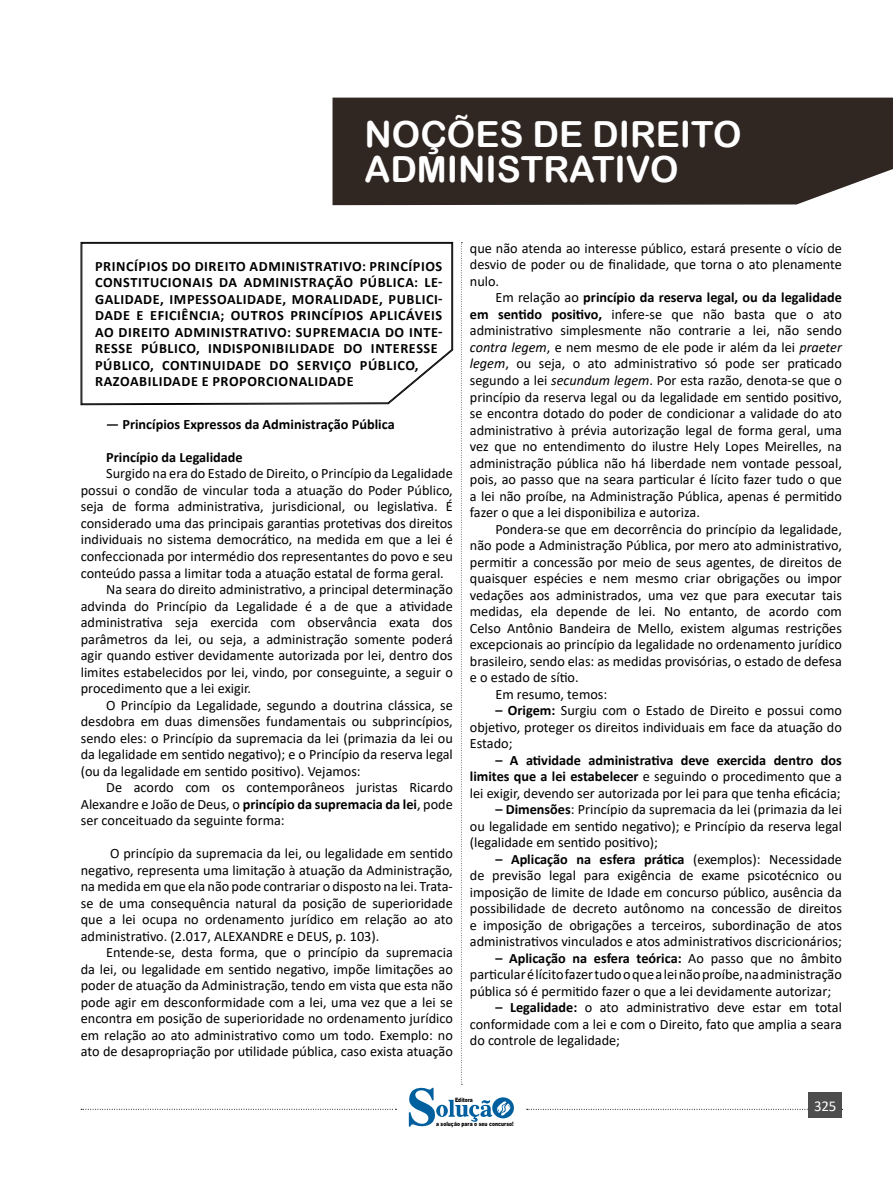
<style>
.page{position:relative;width:893px;height:1191px;background:#fff}
.page>*{position:absolute;margin:0;border:0;box-sizing:border-box;transform-origin:0 0}
.t1{font:36px/34.5px "Arial Rounded MT Bold";color:#fff}
.t2{font:15px "Calibri 2";color:#fff}
.t3{font:14.25px/16.5px "Calibri";color:#000;text-align:justify}
.CAIXINHAS{font:700 14.25px/16.5px "Calibri";letter-spacing:.04em;color:#000}
.List_Paragraph{font:700 14.25px "Calibri";color:#000}
.CAIXINHAS-2{font:700 14.25px "Calibri";color:#000}
.t4{font:14.25px "Calibri 2";color:#000}
.t5{font:900 6px "Arial";color:#000;scale:.76 1}
.s1{font-family:"Calibri 2"}
.s2{font-weight:700}
.s3{font-family:"Calibri Italic 2"}
</style>
<div class="page">
<svg style="left:409px;top:242px;width:105px;height:885px"></svg>
<div style="left:332px;top:98px;width:561px;height:107px;background:#302722"></div>
<svg style="left:527px;top:1109px;width:316px;height:1px"></svg>
<svg style="left:81px;top:1108px;width:315px;height:1px"></svg>
<div style="left:809px;top:1092px;width:33px;height:26px;background:#4d4d4d"></div>
<div style="left:81px;top:242px;width:372px;height:842px;background:#fff"></div>
<svg style="left:81px;top:243px;width:371px;height:161px"></svg>
<h1 class="t1" style="left:364px;top:117px;width:379px">NOÇÕES DE DIREITO<br>ADMINISTRATIVO</h1>
<p class="CAIXINHAS" style="left:95px;top:257px;width:349px">PRINCÍPIOS DO DIREITO ADMINISTRATIVO: PRINCÍPIOS CONSTITUCIONAIS DA ADMINISTRAÇÃO PÚBLICA: LE-GALIDADE, IMPESSOALIDADE, MORALIDADE, PUBLICI-DADE E EFICIÊNCIA; OUTROS PRINCÍPIOS APLICÁVEIS AO DIREITO ADMINISTRATIVO: SUPREMACIA DO INTE-RESSE PÚBLICO, INDISPONIBILIDADE DO INTERESSE PÚBLICO, CONTINUIDADE DO SERVIÇO PÚBLICO, RAZOABILIDADE E PROPORCIONALIDADE</p>
<p class="List_Paragraph" style="left:106px;top:414px;width:290px">— Princípios Expressos da Administração Pública</p>
<p class="CAIXINHAS-2" style="left:106px;top:447px;width:138px">Princípio da Legalidade</p>
<p class="t3" style="left:81px;top:465px;width:374px;text-indent:26px"><span class="s1">Surgido na era do Estado de Direito, o Princípio da Legalidade </span>possui o condão de vincular toda a atuação do Poder Público, seja de forma administrativa, jurisdicional, ou legislativa. É considerado uma das principais garantias protetivas dos direitos individuais no sistema democrático, na medida em que a lei é confeccionada por intermédio dos representantes do povo e seu <span class="s1">conteúdo passa a limitar toda a atuação estatal de forma geral.</span></p>
<p class="t3" style="left:81px;top:580px;width:374px;text-indent:26px">Na seara do direito administrativo, a principal determinação advinda do Princípio da Legalidade é a de que a atividade administrativa seja exercida com observância exata dos parâmetros da lei, ou seja, a administração somente poderá agir quando estiver devidamente autorizada por lei, dentro dos limites estabelecidos por lei, vindo, por conseguinte, a seguir o procedimento que a lei exigir.</p>
<p class="t3" style="left:81px;top:696px;width:374px;text-indent:26px">O Princípio da Legalidade, segundo a doutrina clássica, se desdobra em duas dimensões fundamentais ou subprincípios, <span class="s1">sendo eles: o Princípio da supremacia da lei (primazia da lei ou </span>da legalidade em sentido negativo); e o Princípio da reserva legal (ou da legalidade em sentido positivo). Vejamos:</p>
<p class="t3" style="left:81px;top:778px;width:374px;text-indent:26px">De acordo com os contemporâneos juristas Ricardo Alexandre e João de Deus, o <span class="s2">princípio da supremacia da lei</span><span class="s1">, pode ser conceituado da seguinte forma:</span></p>
<p class="t3" style="left:81px;top:844px;width:374px;text-indent:29px">O princípio da supremacia da lei, ou legalidade em sentido negativo, representa uma limitação à atuação da Administração, na medida em que ela não pode contrariar o disposto na lei. Trata&shy;se de uma consequência natural da posição de superioridade que a lei ocupa no ordenamento jurídico em relação ao ato administrativo. (2.017, ALEXANDRE e DEUS, p. 103).</p>
<p class="t3" style="left:81px;top:943px;width:374px;text-indent:26px">Entende-se, desta forma, que o princípio da supremacia da lei, ou legalidade em sentido negativo, impõe limitações ao poder de atuação da Administração, tendo em vista que esta não pode agir em desconformidade com a lei, uma vez que a lei se <span class="s1">encontra em posição de superioridade no ordenamento jurídico </span>em relação ao ato administrativo como um todo. Exemplo: no ato de desapropriação por utilidade pública, caso exista atuação</p>
<p class="t3" style="left:470px;top:240px;width:374px">que não atenda ao interesse público, estará presente o vício de desvio de poder ou de finalidade, que torna o ato plenamente <span class="s1">nulo.</span></p>
<p class="t3" style="left:470px;top:289px;width:374px;text-indent:26px"><span class="s1">Em relação ao</span> <span class="s2">princípio da reserva legal, ou da legalidade em sentido positivo,</span> infere-se que não basta que o ato administrativo simplesmente não contrarie a lei, não sendo <span class="s3">contra legem</span>, e nem mesmo de ele pode ir além da lei <span class="s3">praeter legem</span>, ou seja, o ato administrativo só pode ser praticado <span class="s1">segundo a lei</span> <span class="s3">secundum legem</span>. Por esta razão, denota-se que o princípio da reserva legal ou da legalidade em sentido positivo, <span class="s1">se encontra dotado do poder de condicionar a validade do ato </span>administrativo à prévia autorização legal de forma geral, uma vez que no entendimento do ilustre Hely Lopes Meirelles, na administração pública não há liberdade nem vontade pessoal, pois, ao passo que na seara particular é lícito fazer tudo o que a lei não proíbe, na Administração Pública, apenas é permitido fazer o que a lei disponibiliza e autoriza.</p>
<p class="t3" style="left:470px;top:520px;width:374px;text-indent:26px">Pondera-se que em decorrência do princípio da legalidade, não pode a Administração Pública, por mero ato administrativo, permitir a concessão por meio de seus agentes, de direitos de quaisquer espécies e nem mesmo criar obrigações ou impor vedações aos administrados, uma vez que para executar tais <span class="s1">medidas, ela depende de lei. No entanto, de acordo com </span>Celso Antônio Bandeira de Mello, existem algumas restrições <span class="s1">excepcionais ao princípio da legalidade no ordenamento jurídico </span>brasileiro, sendo elas: as medidas provisórias, o estado de defesa e o estado de sítio.</p>
<p class="t4" style="left:495px;top:684px;width:113px">Em resumo, temos:</p>
<p class="t3" style="left:470px;top:702px;width:374px;text-indent:26px"><span class="s2">– Origem:</span> <span class="s1">Surgiu com o Estado de Direito e possui como </span>objetivo, proteger os direitos individuais em face da atuação do <span class="s1">Estado;</span></p>
<p class="t3" style="left:470px;top:751px;width:374px;text-indent:26px"><span class="s2">– A atividade administrativa deve exercida dentro dos limites que a lei estabelecer</span> e seguindo o procedimento que a lei exigir, devendo ser autorizada por lei para que tenha eficácia;</p>
<p class="t3" style="left:470px;top:801px;width:374px;text-indent:26px"><span class="s2">– Dimensões</span><span class="s1">: Princípio da supremacia da lei (primazia da lei </span>ou legalidade em sentido negativo); e Princípio da reserva legal (legalidade em sentido positivo);</p>
<p class="t3" style="left:470px;top:850px;width:374px;text-indent:26px"><span class="s2">– Aplicação na esfera prática</span> (exemplos): Necessidade de previsão legal para exigência de exame psicotécnico ou imposição de limite de Idade em concurso público, ausência da possibilidade de decreto autônomo na concessão de direitos e imposição de obrigações a terceiros, subordinação de atos administrativos vinculados e atos administrativos discricionários;</p>
<p class="t3" style="left:470px;top:949px;width:374px;text-indent:26px"><span class="s2">– Aplicação na esfera teórica:</span> Ao passo que no âmbito particular é lícito fazer tudo o que a lei não proíbe, na administração pública só é permitido fazer o que a lei devidamente autorizar;</p>
<p class="t3" style="left:470px;top:999px;width:374px;text-indent:26px"><span class="s2">– Legalidade:</span> o ato administrativo deve estar em total conformidade com a lei e com o Direito, fato que amplia a seara <span class="s1">do controle de legalidade;</span></p>
<p class="t5" style="left:455px;top:1095px;width:25px">Editora</p>
<p class="t5" style="left:436px;top:1119px;width:103px">a solução para o seu concurso!</p>
<p class="t2" style="left:814px;top:1095px;width:24px">325</p>
</div>
